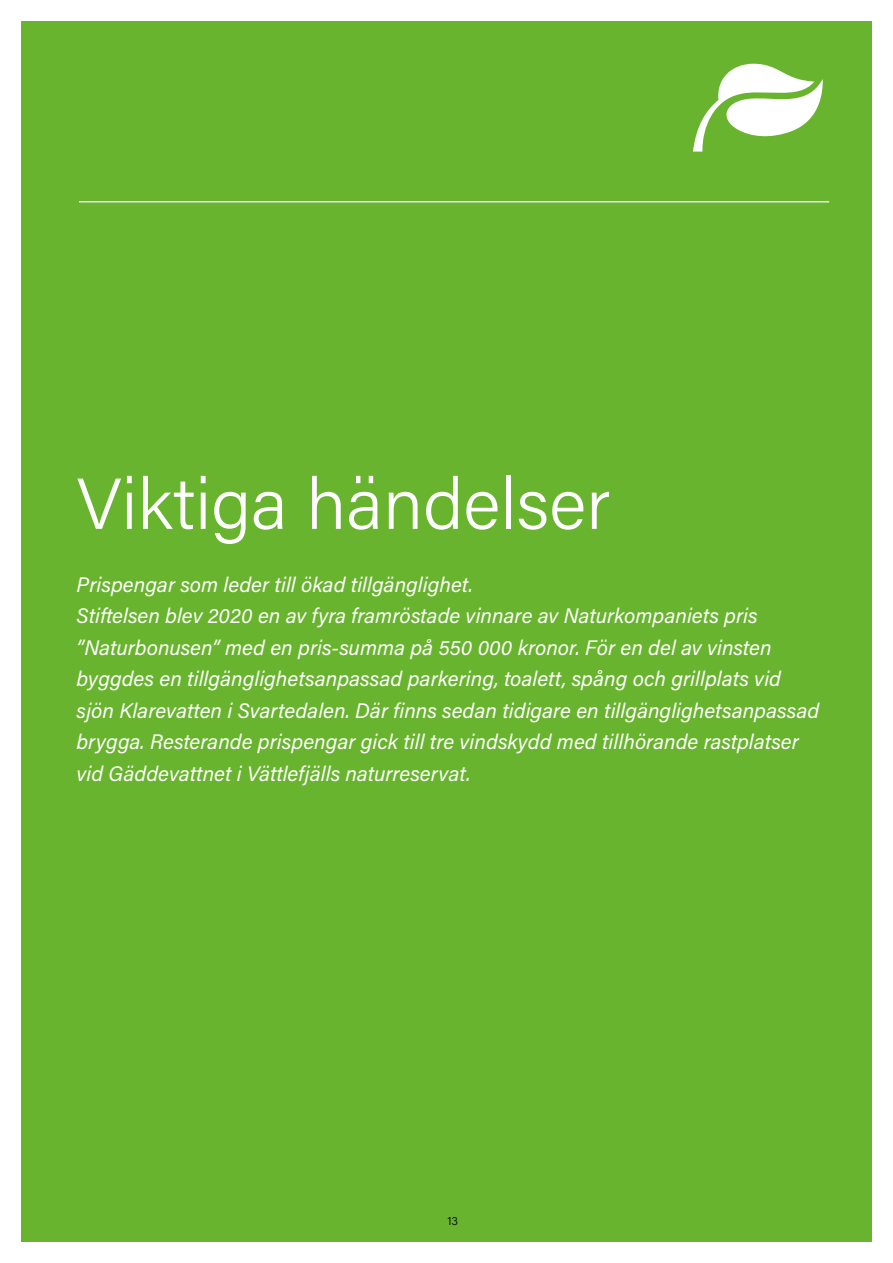
<style>
.page{position:relative;width:893px;height:1263px;background:#fff}
.page>*{position:absolute;margin:0;border:0;box-sizing:border-box;transform-origin:0 0}
.t1{font:300 72px "Acumin Pro";color:#fff}
.t2{font:italic 21px/31.5px "Acumin Pro";color:#fff}
.t3{font:300 12px "Acumin Pro";color:#000}
</style>
<div class="page">
<div style="left:21px;top:21px;width:851px;height:1221px;background:#69b42e"></div>
<hr style="left:79px;top:201px;width:750px;height:2px;background:#ededed">
<svg style="left:693px;top:64px;width:130px;height:88px"></svg>
<h1 class="t1" style="left:77px;top:454px;width:535px">Viktiga händelser</h1>
<p class="t2" style="left:77px;top:568px;width:744px">Prispengar som leder till ökad tillgänglighet.<br>Stiftelsen blev 2020 en av fyra framröstade vinnare av Naturkompaniets pris ”Naturbonusen” med en pris-summa på 550 000 kronor. För en del av vinsten byggdes en tillgänglighetsanpassad parkering, toalett, spång och grillplats vid sjön Klarevatten i Svartedalen. Där finns sedan tidigare en tillgänglighetsanpassad brygga. Resterande prispengar gick till tre vindskydd med tillhörande rastplatser vid Gäddevattnet i Vättlefjälls naturreservat.</p>
<p class="t3" style="left:447px;top:1212px;width:12px">13</p>
</div>
